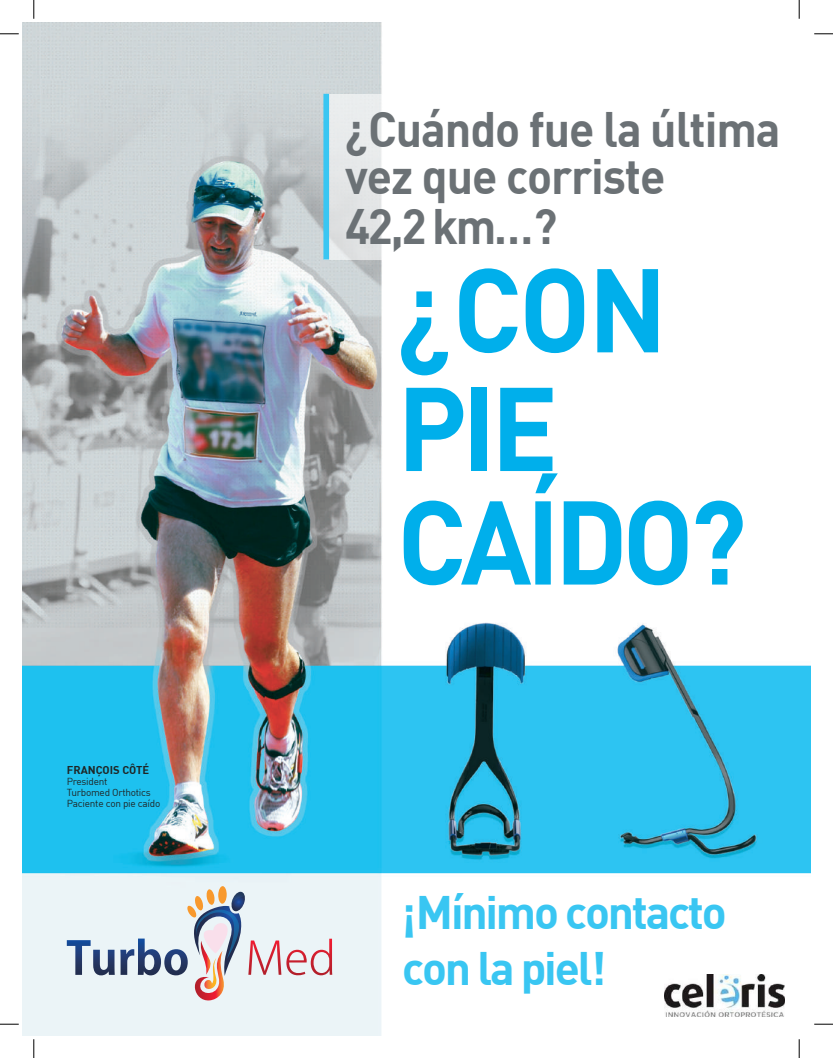
<style>
.page{position:relative;width:833px;height:1058px;background:#fff}
.page>*{position:absolute;margin:0;border:0;box-sizing:border-box;transform-origin:0 0}
.t1{font:700 116.88px/116px "DIN";letter-spacing:-.05em;color:#00afeb;scale:.95 1}
.t2{font:700 48.75px/48.6px "DIN";letter-spacing:-.025em;color:#6b7175;scale:.95 1}
.t3{font:700 46px/55.2px "DIN";letter-spacing:-.05em;color:#39c6f2}
.t4{font:700 11.12px "DIN";color:#1f2626}
.t5{font:10px/11.1px "DIN";letter-spacing:-.025em;color:#1f2626}
</style>
<div class="page">
<img style="left:23px;top:23px;width:787px;height:1012px">
<svg style="left:329px;top:94px;width:193px;height:165px"></svg>
<div style="left:323px;top:94px;width:6px;height:165px;background:#39c6f2"></div>
<svg style="left:218px;top:886px;width:9px;height:17px"></svg>
<svg style="left:67px;top:889px;width:265px;height:112px;background:#d7d8de"></svg>
<svg style="left:0;top:33px;width:19px;height:2px"></svg>
<svg style="left:814px;top:33px;width:19px;height:2px"></svg>
<svg style="left:0;top:1023px;width:19px;height:2px"></svg>
<svg style="left:814px;top:1023px;width:19px;height:2px"></svg>
<svg style="left:33px;top:0;width:2px;height:19px"></svg>
<svg style="left:33px;top:1039px;width:2px;height:19px"></svg>
<svg style="left:798px;top:0;width:2px;height:19px"></svg>
<svg style="left:798px;top:1039px;width:2px;height:19px"></svg>
<img style="left:664px;top:974px;width:120px;height:42px">
<p class="t4" style="left:67px;top:762px;width:84px">FRANÇOIS CÔTÉ</p>
<p class="t5" style="left:67px;top:775px;width:95px">President<br>Turbomed Orthotics<br>Paciente con pie caído</p>
<h2 class="t2" style="left:345px;top:103px;width:460px">¿Cuándo fue la última vez que corriste<br>42,2 km…?</h2>
<h1 class="t1" style="left:397px;top:247px;width:369px">¿CON<br>PIE<br>CAÍDO?</h1>
<h3 class="t3" style="left:402px;top:883px;width:326px">¡Mínimo contacto con la piel!</h3>
</div>
